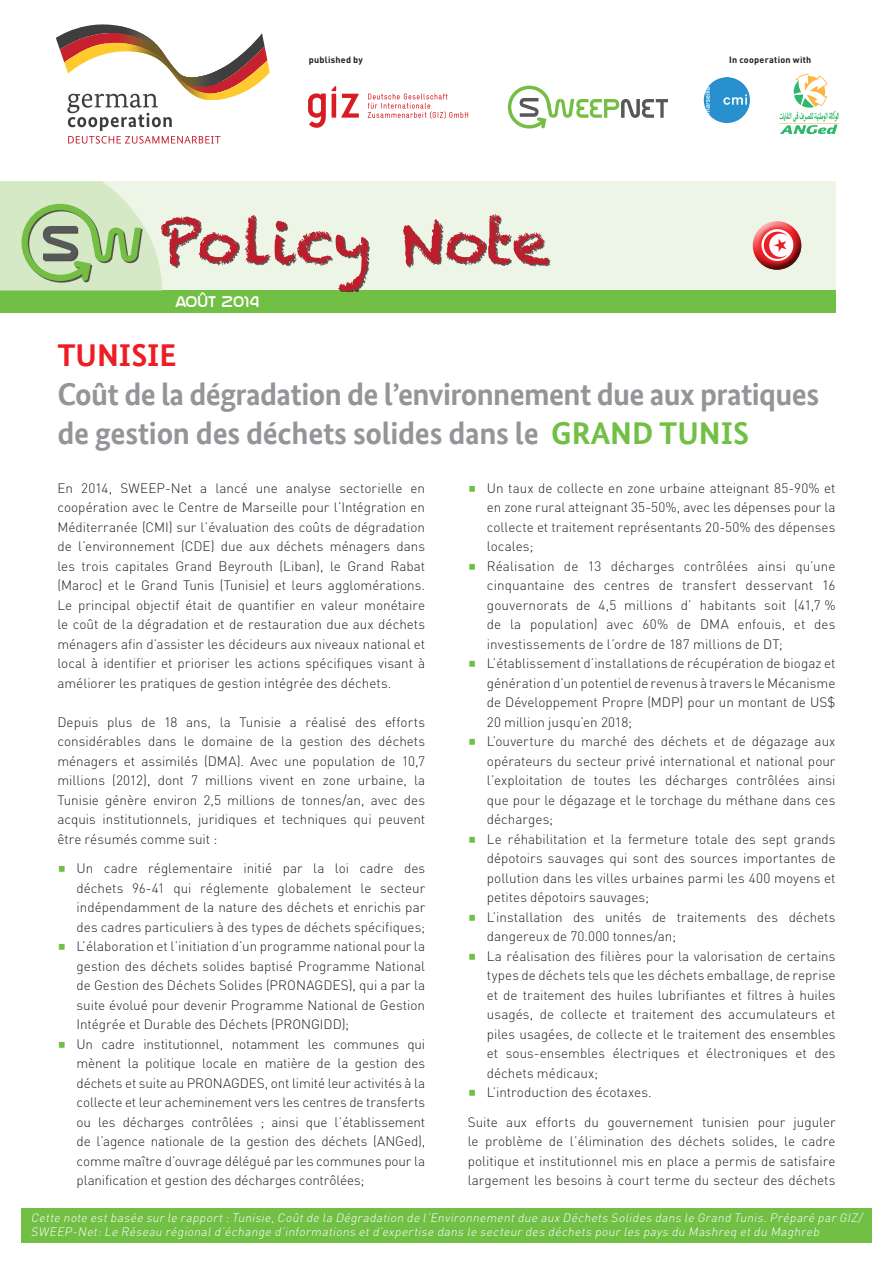
<style>
.page{position:relative;width:893px;height:1263px;background:#fff}
.page>*{position:absolute;margin:0;border:0;box-sizing:border-box;transform-origin:0 0}
.t1{font:60px "Chalkduster";letter-spacing:.005em;color:#be1d2c}
.t2{font:700 31.5px/39px "Bundes Sans Office";letter-spacing:-.02em;color:#939598}
.t3{font:700 31.5px "Bundes Sans Office";color:#ee1d23}
.t4{font:15.75px "Nasalization Rg";color:#fff}
.t5{font:300 13.5px/19.5px "DIN";color:#231f20;text-align:justify}
.t6{font:italic 300 12px/13.5px "DIN";color:#fff}
.t7{font:700 9px "DIN";letter-spacing:.03em;color:#231f20}
.s1{color:#71bf44}
</style>
<div class="page">
<div style="left:21px;top:1208px;width:851px;height:34px;background:#71bf44"></div>
<div style="left:0;top:181px;width:836px;height:132px;background:#edf5e6"></div>
<div style="left:0;top:290px;width:836px;height:23px;background:#71bf44"></div>
<div style="left:23px;top:205px;width:528px;height:87px;background:#231f20;opacity:.75"></div>
<div style="left:751px;top:219px;width:51px;height:37px;background:#fff;opacity:.75"></div>
<div style="left:751px;top:228px;width:51px;height:42px;background:#231f20;opacity:.75"></div>
<svg style="left:308px;top:93px;width:18px;height:35px"></svg>
<svg style="left:332px;top:86px;width:27px;height:32px"></svg>
<svg style="left:368px;top:94px;width:100px;height:25px"></svg>
<svg style="left:779px;top:74px;width:60px;height:60px"></svg>
<svg style="left:507px;top:85px;width:161px;height:44px"></svg>
<svg style="left:0;top:24px;width:270px;height:266px"></svg>
<img style="left:704px;top:77px;width:46px;height:46px;border-radius:23px">
<p class="t7" style="left:309px;top:54px;width:56px">published by</p>
<p class="t7" style="left:729px;top:54px;width:84px">In cooperation with</p>
<h1 class="t1" style="left:159px;top:207px;width:392px">Policy Note</h1>
<p class="t4" style="left:175px;top:292px;width:86px">août 2014</p>
<h2 class="t3" style="left:57px;top:337px;width:121px">TUNISIE</h2>
<h2 class="t2" style="left:57px;top:375px;width:763px">Coût de la dégradation de l’environnement due aux pratiques de gestion des déchets solides dans le <span class="s1">gran d tunis</span></h2>
<p class="t5" style="left:57px;top:478px;width:369px">En 2014, SWEEP-Net a lancé une analyse sectorielle en coopération avec le Centre de Marseille pour l’Intégration en Méditerranée (CMI) sur l’évaluation des coûts de dégradation de l’environnement (CDE) due aux déchets ménagers dans les trois capitales Grand Beyrouth (Liban), le Grand Rabat (Maroc) et le Grand Tunis (Tunisie) et leurs agglomérations.<br>Le principal objectif était de quantifier en valeur monétaire le coût de la dégradation et de restauration due aux déchets ménagers afin d’assister les décideurs aux niveaux national et local à identifier et prioriser les actions spécifiques visant à améliorer les pratiques de gestion intégrée des déchets.</p>
<p class="t5" style="left:57px;top:712px;width:369px">Depuis plus de 18 ans, la Tunisie a réalisé des efforts considérables dans le domaine de la gestion des déchets ménagers et assimilés (DMA). Avec une population de 10,7 millions (2012), dont 7 millions vivent en zone urbaine, la Tunisie génère environ 2,5 millions de tonnes/an, avec des acquis institutionnels, juridiques et techniques qui peuvent être résumés comme suit :</p>
<p class="t5" style="left:77px;top:858px;width:350px;text-align:left">Un cadre réglementaire initié par la loi cadre des déchets 96-41 qui réglemente globalement le secteur indépendamment de la nature des déchets et enrichis par des cadres particuliers à des types de déchets spécifiques; L’élaboration et l’initiation d’un programme national pour la gestion des déchets solides baptisé Programme National de Gestion des Déchets Solides (PRONAGDES), qui a par la suite évolué pour devenir Programme National de Gestion Intégrée et Durable des Déchets (PRONGIDD);<br>Un cadre institutionnel, notamment les communes qui mènent la politique locale en matière de la gestion des déchets et suite au PRONAGDES, ont limité leur activités à la collecte et leur acheminement vers les centres de transferts ou les décharges contrôlées ; ainsi que l’établissement de l’agence nationale de la gestion des déchets (ANGed), comme maître d’ouvrage délégué par les communes pour la planification et gestion des décharges contrôlées;</p>
<p class="t5" style="left:487px;top:478px;width:350px;text-align:left">Un taux de collecte en zone urbaine atteignant 85-90% et en zone rural atteignant 35-50%, avec les dépenses pour la collecte et traitement représentants 20-50% des dépenses locales;<br>Réalisation de 13 décharges contrôlées ainsi qu’une cinquantaine des centres de transfert desservant 16 gouvernorats de 4,5 millions d’ habitants soit (41,7 % de la population) avec 60% de DMA enfouis, et des investissements de l’ordre de 187 millions de DT; L’établissement d’installations de récupération de biogaz et génération d’un potentiel de revenus à travers le Mécanisme de Développement Propre (MDP) pour un montant de US$ 20 million jusqu’en 2018;<br>L’ouverture du marché des déchets et de dégazage aux opérateurs du secteur privé international et national pour l’exploitation de toutes les décharges contrôlées ainsi que pour le dégazage et le torchage du méthane dans ces décharges;<br>Le réhabilitation et la fermeture totale des sept grands dépotoirs sauvages qui sont des sources importantes de pollution dans les villes urbaines parmi les 400 moyens et petites dépotoirs sauvages;<br>L’installation des unités de traitements des déchets dangereux de 70.000 tonnes/an;<br>La réalisation des filières pour la valorisation de certains types de déchets tels que les déchets emballage, de reprise et de traitement des huiles lubrifiantes et filtres à huiles usagés, de collecte et traitement des accumulateurs et piles usagées, de collecte et le traitement des ensembles et sous-ensembles électriques et électroniques et des déchets médicaux;<br>L’introduction des écotaxes.</p>
<p class="t5" style="left:468px;top:1112px;width:369px">Suite aux efforts du gouvernement tunisien pour juguler le problème de l’élimination des déchets solides, le cadre politique et institutionnel mis en place a permis de satisfaire largement les besoins à court terme du secteur des déchets</p>
<p class="t6" style="left:31px;top:1211px;width:835px">Cette note estbasée sur le rapport:Tunisie,Coûtde la Dégradation de l’Environnementdue aux Déchets Solides dans le Grand Tunis.Préparé par GIZ/<br>SWEEP-Net: Le Réseau régional d’échange d’informations et d’expertise dans le secteur des déchets pour les pays du Mashreq et du Maghreb</p>
</div>
